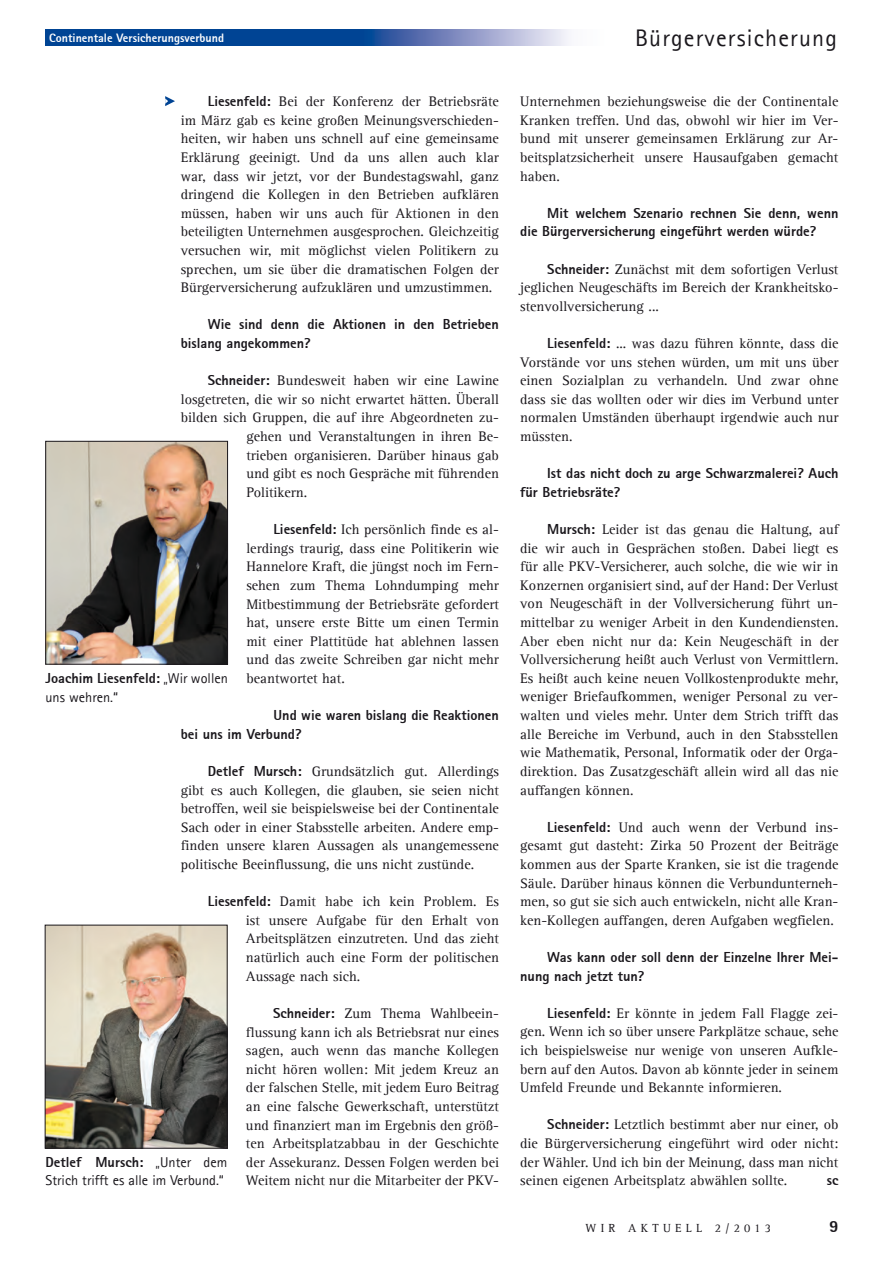
<style>
.page{position:relative;width:894px;height:1264px;background:#fff}
.page>*{position:absolute;margin:0;border:0;box-sizing:border-box;transform-origin:0 0}
.t1{font:24px "Agfa Rotis Sans Serif";letter-spacing:.05em;color:#1a171c}
.t2{font:800 17.1px "Agfa Rotis Sans Serif";color:#1a171c}
.Fliesstext{font:14.25px/18.6px "Agfa Rotis Serif";color:#1a171c;text-align:justify}
.Fliesstext-2{font:800 14.25px/18.6px "Agfa Rotis Sans Serif";color:#1a171c}
.Fliesstext_Namenskue{font:14.25px/18.6px "Agfa Rotis Serif";color:#1a171c;text-align:justify}
.BU{font:14.25px/18.6px "Agfa Rotis Sans Serif";color:#1a171c}
.Fliesstext_Namenskue-2{font:800 14.25px "Agfa Rotis Sans Serif";color:#1a171c}
.t3{font:800 12px "Agfa Rotis Sans Serif";color:#fff}
.t4{font:12px "Agfa Rotis Serif";letter-spacing:.36em;color:#1a171c}
.s1{font-family:"Agfa Rotis Sans Serif";font-weight:800}
.s2{font-weight:800}
</style>
<div class="page">
<svg style="left:363px;top:29px;width:205px;height:17px;background:#8595c5"></svg>
<div style="left:45px;top:29px;width:318px;height:17px;background:#004494"></div>
<svg style="left:165px;top:96px;width:10px;height:10px"></svg>
<img style="left:47px;top:443px;width:179px;height:219px">
<div style="left:45px;top:441px;width:183px;height:223px;border:1px solid #1a171c"></div>
<img style="left:47px;top:926px;width:178px;height:220px">
<div style="left:45px;top:924px;width:182px;height:224px;border:1px solid #1a171c"></div>
<p class="t3" style="left:49px;top:30px;width:176px">Continentale Versicherungsverbund</p>
<p class="Fliesstext" style="left:181px;top:92px;width:320px;text-indent:27px"><span class="s1">Liesenfeld:</span> Bei der Konferenz der Betriebsräte im März gab es keine großen Meinungsverschieden&shy;heiten, wir haben uns schnell auf eine gemeinsame Erklärung geeinigt. Und da uns allen auch klar war, dass wir jetzt, vor der Bundestagswahl, ganz dringend die Kollegen in den Betrieben aufklären müssen, haben wir uns auch für Aktionen in den beteiligten Unternehmen ausgesprochen. Gleichzeitig versuchen wir, mit möglichst vielen Politikern zu sprechen, um sie über die dramatischen Folgen der Bürgerversicherung aufzuklären und umzustimmen.</p>
<p class="Fliesstext-2" style="left:181px;top:315px;width:320px;text-indent:27px">Wie sind denn die Aktionen in den Betrieben bislang angekommen?</p>
<p class="Fliesstext" style="left:208px;top:371px;width:292px"><span class="s1">Schneider:</span> Bundesweit haben wir eine Lawine</p>
<p class="Fliesstext" style="left:181px;top:390px;width:320px">losgetreten, die wir so nicht erwartet hätten. Überall</p>
<p class="Fliesstext" style="left:181px;top:408px;width:320px">bilden sich Gruppen, die auf ihre Abgeordneten zu-</p>
<p class="Fliesstext" style="left:246px;top:427px;width:254px">gehen und Veranstaltungen in ihren Be-</p>
<p class="Fliesstext" style="left:246px;top:446px;width:254px">trieben organisieren. Darüber hinaus gab</p>
<p class="Fliesstext" style="left:246px;top:464px;width:254px">und gibt es noch Gespräche mit führenden</p>
<p class="Fliesstext" style="left:246px;top:483px;width:62px">Politikern.</p>
<p class="Fliesstext" style="left:246px;top:520px;width:254px;text-indent:27px"><span class="s1">Liesenfeld:</span> Ich persönlich finde es al&shy;lerdings traurig, dass eine Politikerin wie Hannelore Kraft, die jüngst noch im Fern&shy;sehen zum Thema Lohndumping mehr Mitbestimmung der Betriebsräte gefordert hat, unsere erste Bitte um einen Termin mit einer Plattitüde hat ablehnen lassen und das zweite Schreiben gar nicht mehr beantwortet hat.</p>
<p class="Fliesstext-2" style="left:181px;top:706px;width:320px;text-indent:93px">Und wie waren bislang die Reaktionen bei uns im Verbund?</p>
<p class="Fliesstext" style="left:181px;top:762px;width:320px;text-indent:27px"><span class="s1">Detlef Mursch:</span> Grundsätzlich gut. Allerdings gibt es auch Kollegen, die glauben, sie seien nicht betroffen, weil sie beispielsweise bei der Continentale Sach oder in einer Stabsstelle arbeiten. Andere emp&shy;finden unsere klaren Aussagen als unangemessene politische Beeinflussung, die uns nicht zustünde.</p>
<p class="Fliesstext" style="left:246px;top:892px;width:254px;text-indent:-38px"><span class="s1">Liesenfeld:</span> Damit habe ich kein Problem. Es ist unsere Aufgabe für den Erhalt von Arbeitsplätzen einzutreten. Und das zieht natürlich auch eine Form der politischen Aussage nach sich.</p>
<p class="Fliesstext" style="left:246px;top:1004px;width:254px;text-indent:27px"><span class="s1">Schneider:</span> Zum Thema Wahlbeein&shy;flussung kann ich als Betriebsrat nur eines sagen, auch wenn das manche Kollegen nicht hören wollen: Mit jedem Kreuz an der falschen Stelle, mit jedem Euro Beitrag an eine falsche Gewerkschaft, unterstützt und finanziert man im Ergebnis den größ&shy;ten Arbeitsplatzabbau in der Geschichte der Assekuranz. Dessen Folgen werden bei Weitem nicht nur die Mitarbeiter der PKV-</p>
<p class="BU" style="left:45px;top:668px;width:184px"><span class="s2">Joachim Liesenfeld:</span> „Wir wollen uns wehren.“</p>
<p class="BU" style="left:45px;top:1152px;width:183px"><span class="s2">Detlef Mursch:</span> „Unter dem<br>Strich trifft es alle im Verbund.“</p>
<p class="t1" style="left:635px;top:23px;width:203px">Bürgerversicherung</p>
<p class="Fliesstext" style="left:520px;top:92px;width:320px">Unternehmen beziehungsweise die der Continentale Kranken treffen. Und das, obwohl wir hier im Ver&shy;bund mit unserer gemeinsamen Erklärung zur Ar&shy;beitsplatzsicherheit unsere Hausaufgaben gemacht haben.</p>
<p class="Fliesstext-2" style="left:520px;top:203px;width:320px;text-indent:27px">Mit welchem Szenario rechnen Sie denn, wenn die Bürgerversicherung eingeführt werden würde?</p>
<p class="Fliesstext" style="left:520px;top:260px;width:320px;text-indent:27px"><span class="s1">Schneider:</span> Zunächst mit dem sofortigen Verlust jeglichen Neugeschäfts im Bereich der Krankheitsko&shy;stenvollversicherung ...</p>
<p class="Fliesstext" style="left:520px;top:334px;width:320px;text-indent:27px"><span class="s1">Liesenfeld:</span> ... was dazu führen könnte, dass die Vorstände vor uns stehen würden, um mit uns über einen Sozialplan zu verhandeln. Und zwar ohne dass sie das wollten oder wir dies im Verbund unter normalen Umständen überhaupt irgendwie auch nur müssten.</p>
<p class="Fliesstext-2" style="left:520px;top:464px;width:320px;text-indent:27px">Ist das nicht doch zu arge Schwarzmalerei? Auch für Betriebsräte?</p>
<p class="Fliesstext" style="left:520px;top:520px;width:320px;text-indent:27px"><span class="s1">Mursch:</span> Leider ist das genau die Haltung, auf die wir auch in Gesprächen stoßen. Dabei liegt es für alle PKV-Versicherer, auch solche, die wie wir in Konzernen organisiert sind, auf der Hand: Der Verlust von Neugeschäft in der Vollversicherung führt un&shy;mittelbar zu weniger Arbeit in den Kundendiensten.<br>Aber eben nicht nur da: Kein Neugeschäft in der Vollversicherung heißt auch Verlust von Vermittlern.<br>Es heißt auch keine neuen Vollkostenprodukte mehr, weniger Briefaufkommen, weniger Personal zu ver&shy;walten und vieles mehr. Unter dem Strich trifft das alle Bereiche im Verbund, auch in den Stabsstellen wie Mathematik, Personal, Informatik oder der Orga&shy;direktion. Das Zusatzgeschäft allein wird all das nie auffangen können.</p>
<p class="Fliesstext" style="left:520px;top:817px;width:320px;text-indent:27px"><span class="s1">Liesenfeld:</span> Und auch wenn der Verbund ins&shy;gesamt gut dasteht: Zirka 50 Prozent der Beiträge kommen aus der Sparte Kranken, sie ist die tragende Säule. Darüber hinaus können die Verbundunterneh&shy;men, so gut sie sich auch entwickeln, nicht alle Kran&shy;ken-Kollegen auffangen, deren Aufgaben wegfielen.</p>
<p class="Fliesstext-2" style="left:520px;top:947px;width:320px;text-indent:27px">Was kann oder soll denn der Einzelne Ihrer Mei&shy;nung nach jetzt tun?</p>
<p class="Fliesstext" style="left:520px;top:1003px;width:320px;text-indent:27px"><span class="s1">Liesenfeld:</span> Er könnte in jedem Fall Flagge zei&shy;gen. Wenn ich so über unsere Parkplätze schaue, sehe ich beispielsweise nur wenige von unseren Aufkle&shy;bern auf den Autos. Davon ab könnte jeder in seinem Umfeld Freunde und Bekannte informieren.</p>
<p class="Fliesstext_Namenskue" style="left:520px;top:1115px;width:320px;text-indent:27px"><span class="s1">Schneider:</span> Letztlich bestimmt aber nur einer, ob die Bürgerversicherung eingeführt wird oder nicht: der Wähler. Und ich bin der Meinung, dass man nicht seinen eigenen Arbeitsplatz abwählen sollte.</p>
<p class="Fliesstext_Namenskue-2" style="left:826px;top:1171px;width:13px">sc</p>
<p class="t4" style="left:585px;top:1220px;width:187px">WIR AKTUELL 2/2013</p>
<p class="t2" style="left:829px;top:1214px;width:11px">9</p>
</div>
